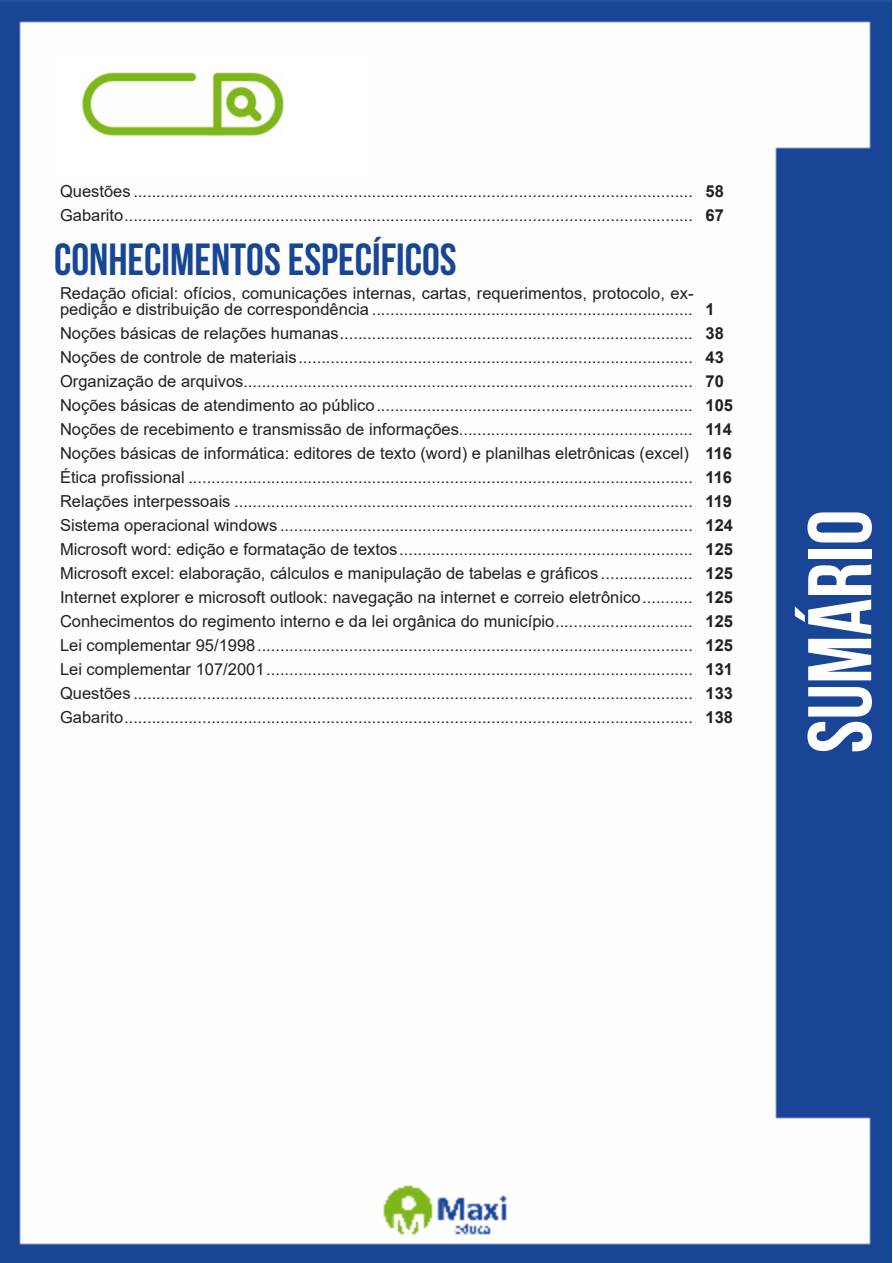
<style>
.page{position:relative;width:893px;height:1263px;background:#fff}
.page>*{position:absolute;margin:0;border:0;box-sizing:border-box;transform-origin:0 0}
.t1{font:700 90px "Bebas Neue";color:#fff}
.t2{font:700 45px "Bebas Neue";color:#184696}
.ALTERNATIVAS{font:16.5px/16.5px "Arial";color:#231f20}
.INDICE{font:700 16.5px "Arial";color:#231f20}
</style>
<div class="page">
<img style="left:0;top:0;width:892px;height:1263px">
<div style="left:53px;top:55px;width:317px;height:121px;background:#fff"></div>
<img style="left:82px;top:72px;width:201px;height:64px">
<p class="ALTERNATIVAS" style="left:60px;top:182px;width:634px">Questões ..........................................................................................................................</p>
<p class="INDICE" style="left:705px;top:179px;width:20px">58</p>
<p class="ALTERNATIVAS" style="left:60px;top:206px;width:634px">Gabarito............................................................................................................................</p>
<p class="INDICE" style="left:705px;top:203px;width:20px">67</p>
<p class="t2" style="left:54px;top:234px;width:404px">CONHECIMENTOS ESPECÍFICOS</p>
<p class="ALTERNATIVAS" style="left:60px;top:284px;width:635px">Redação oficial: ofícios, comunicações internas, cartas, requerimentos, protocolo, ex&shy;pedição e distribuição de correspondência ......................................................................</p>
<p class="INDICE" style="left:705px;top:298px;width:11px">1</p>
<p class="ALTERNATIVAS" style="left:60px;top:325px;width:634px">Noções básicas de relações humanas.............................................................................</p>
<p class="INDICE" style="left:705px;top:322px;width:20px">38</p>
<p class="ALTERNATIVAS" style="left:60px;top:349px;width:634px">Noções de controle de materiais......................................................................................</p>
<p class="INDICE" style="left:705px;top:346px;width:20px">43</p>
<p class="ALTERNATIVAS" style="left:60px;top:373px;width:634px">Organização de arquivos..................................................................................................</p>
<p class="INDICE" style="left:705px;top:370px;width:20px">70</p>
<p class="ALTERNATIVAS" style="left:60px;top:397px;width:634px">Noções básicas de atendimento ao público.....................................................................</p>
<p class="INDICE" style="left:705px;top:394px;width:29px">105</p>
<p class="ALTERNATIVAS" style="left:60px;top:421px;width:634px">Noções de recebimento e transmissão de informações...................................................</p>
<p class="INDICE" style="left:705px;top:418px;width:28px">114</p>
<p class="ALTERNATIVAS" style="left:60px;top:445px;width:631px">Noções básicas de informática: editores de texto (word) e planilhas eletrônicas (excel)</p>
<p class="INDICE" style="left:705px;top:442px;width:28px">116</p>
<p class="ALTERNATIVAS" style="left:60px;top:469px;width:634px">Ética profissional ..............................................................................................................</p>
<p class="INDICE" style="left:705px;top:466px;width:28px">116</p>
<p class="ALTERNATIVAS" style="left:60px;top:493px;width:634px">Relações interpessoais ....................................................................................................</p>
<p class="INDICE" style="left:705px;top:490px;width:28px">119</p>
<p class="ALTERNATIVAS" style="left:60px;top:517px;width:634px">Sistema operacional windows ..........................................................................................</p>
<p class="INDICE" style="left:705px;top:514px;width:29px">124</p>
<p class="ALTERNATIVAS" style="left:60px;top:541px;width:634px">Microsoft word: edição e formatação de textos................................................................</p>
<p class="INDICE" style="left:705px;top:538px;width:29px">125</p>
<p class="ALTERNATIVAS" style="left:60px;top:565px;width:634px">Microsoft excel: elaboração, cálculos e manipulação de tabelas e gráficos ....................</p>
<p class="INDICE" style="left:705px;top:562px;width:29px">125</p>
<p class="ALTERNATIVAS" style="left:60px;top:589px;width:634px">Internet explorer e microsoft outlook: navegação na internet e correio eletrônico...........</p>
<p class="INDICE" style="left:705px;top:586px;width:29px">125</p>
<p class="ALTERNATIVAS" style="left:60px;top:613px;width:634px">Conhecimentos do regimento interno e da lei orgânica do município..............................</p>
<p class="INDICE" style="left:705px;top:610px;width:29px">125</p>
<p class="ALTERNATIVAS" style="left:60px;top:637px;width:634px">Lei complementar 95/1998...............................................................................................</p>
<p class="INDICE" style="left:705px;top:634px;width:29px">125</p>
<p class="ALTERNATIVAS" style="left:60px;top:661px;width:634px">Lei complementar 107/2001.............................................................................................</p>
<p class="INDICE" style="left:705px;top:658px;width:29px">131</p>
<p class="ALTERNATIVAS" style="left:60px;top:685px;width:634px">Questões ..........................................................................................................................</p>
<p class="INDICE" style="left:705px;top:682px;width:29px">133</p>
<p class="ALTERNATIVAS" style="left:60px;top:709px;width:634px">Gabarito............................................................................................................................</p>
<p class="INDICE" style="left:705px;top:706px;width:29px">138</p>
<h1 class="t1" style="left:791px;top:753px;width:245px;rotate:-90deg">SUMÁRIO</h1>
</div>
